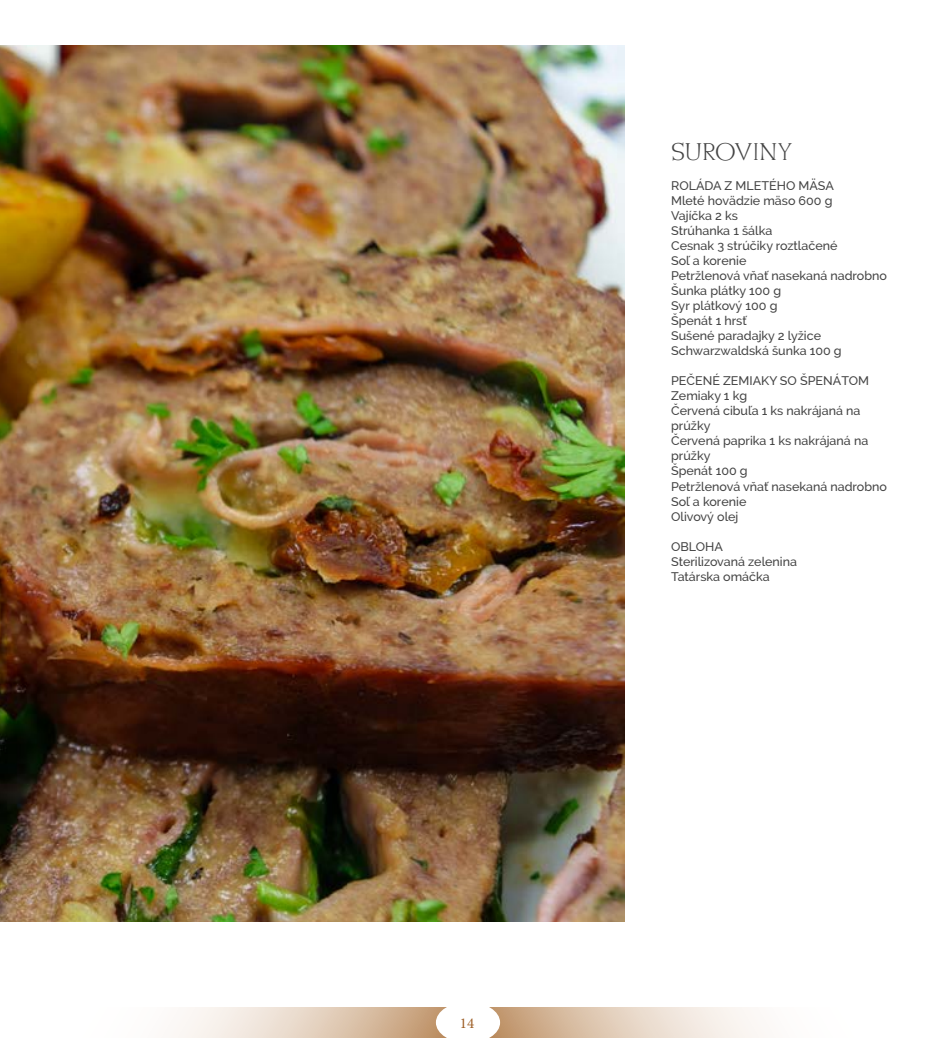
<style>
.page{position:relative;width:936px;height:1053px;background:#fff}
.page>*{position:absolute;margin:0;border:0;box-sizing:border-box;transform-origin:0 0}
.t1{font:200 22.5px "Metropolis SG";color:#434343}
.t2{font:15px "Minion Pro";color:#9d5e25}
.t3{font:500 12.5px/15px "Raleway";color:#434343}
</style>
<div class="page">
<img style="left:0;top:45px;width:765px;height:993px">
<img style="left:0;top:45px;width:624px;height:876px">
<p class="t2" style="left:460px;top:1013px;width:16px">14</p>
<h1 class="t1" style="left:671px;top:139px;width:123px">SUROVINY</h1>
<p class="t3" style="left:671px;top:178px;width:217px">ROLÁDA Z MLETÉHO MÄSA<br>Mleté hovädzie mäso 600 g<br>Vajíčka 2 ks<br>Strúhanka 1 šálka<br>Cesnak 3 strúčiky roztlačené<br>Soľ a korenie<br>Petržlenová vňať nasekaná nadrobno<br>Šunka plátky 100 g<br>Syr plátkový 100 g<br>Špenát 1 hrsť<br>Sušené paradajky 2 lyžice<br>Schwarzwaldská šunka 100 g</p>
<p class="t3" style="left:671px;top:373px;width:217px">PEČENÉ ZEMIAKY SO ŠPENÁTOM<br>Zemiaky 1 kg<br>Červená cibuľa 1 ks nakrájaná na prúžky<br>Červená paprika 1 ks nakrájaná na prúžky<br>Špenát 100 g<br>Petržlenová vňať nasekaná nadrobno<br>Soľ a korenie<br>Olivový olej</p>
<p class="t3" style="left:671px;top:538px;width:127px">OBLOHA<br>Sterilizovaná zelenina<br>Tatárska omáčka</p>
</div>
